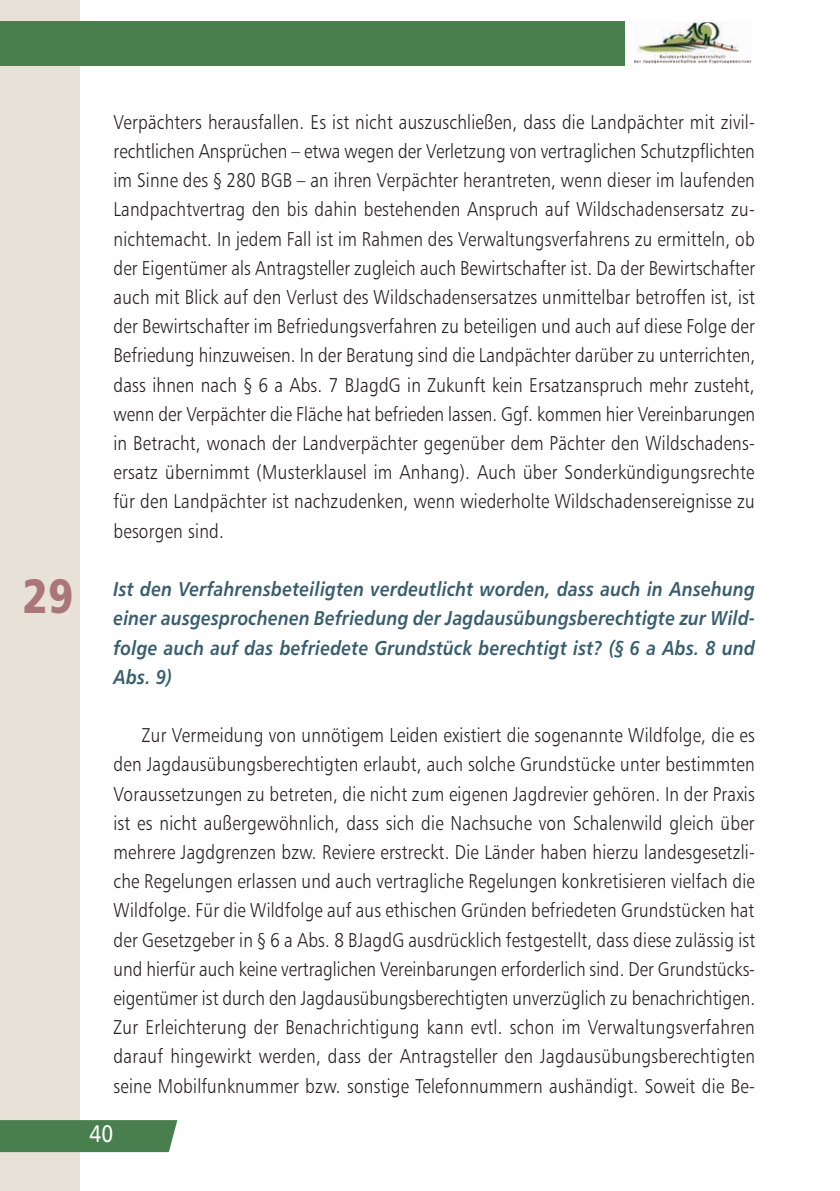
<style>
.page{position:relative;width:840px;height:1191px;background:#fff}
.page>*{position:absolute;margin:0;border:0;box-sizing:border-box;transform-origin:0 0}
.Text{font:48px "Humanist 777 BT Black B";color:#ab7678;scale:.86 1}
.Text-2{font:24px "Humanist 777 BT Roman B";color:#fff;scale:.86 1}
.Text-3{font:20px/29.2px "Humanist 777 BT Light B";letter-spacing:.015em;color:#231f20;text-align:justify;scale:.86 1}
.Text-4{font:20px/29.2px "Humanist 777 BT Bold Italic B";letter-spacing:.015em;color:#375d6e;text-align:justify;scale:.86 1}
</style>
<div class="page">
<div style="left:0;top:0;width:79px;height:1191px;background:#e7e1d7"></div>
<img style="left:634px;top:22px;width:117px;height:41px">
<div style="left:0;top:21px;width:624px;height:44px;background:#497f4f"></div>
<div style="left:0;top:1120px;width:177px;height:32px;background:#497f4f"></div>
<p class="Text" style="left:22px;top:565px;width:61px">29</p>
<p class="Text-3" style="left:113px;top:107px;width:747px">Verpächters herausfallen. Es ist nicht auszuschließen, dass die Landpächter mit zivil&shy;rechtlichen Ansprüchen – etwa wegen der Verletzung von vertraglichen Schutzpflichten im Sinne des § 280 BGB – an ihren Verpächter herantreten, wenn dieser im laufenden Landpachtvertrag den bis dahin bestehenden Anspruch auf Wildschadensersatz zu&shy;nichtemacht. In jedem Fall ist im Rahmen des Verwaltungsverfahrens zu ermitteln, ob der Eigentümer als Antragsteller zugleich auch Bewirtschafter ist. Da der Bewirtschafter auch mit Blick auf den Verlust des Wildschadensersatzes unmittelbar betroffen ist, ist der Bewirtschafter im Befriedungsverfahren zu beteiligen und auch auf diese Folge der Befriedung hinzuweisen. In der Beratung sind die Landpächter darüber zu unterrichten, dass ihnen nach § 6 a Abs. 7 BJagdG in Zukunft kein Ersatzanspruch mehr zusteht, wenn der Verpächter die Fläche hat befrieden lassen. Ggf. kommen hier Vereinbarungen in Betracht, wonach der Landverpächter gegenüber dem Pächter den Wildschadens&shy;ersatz übernimmt (Musterklausel im Anhang). Auch über Sonderkündigungsrechte für den Landpächter ist nachzudenken, wenn wiederholte Wildschadensereignisse zu besorgen sind.</p>
<p class="Text-4" style="left:113px;top:574px;width:747px">Ist den Verfahrensbeteiligten verdeutlicht worden, dass auch in Ansehung einer ausgesprochenen Befriedung der Jagdausübungsberechtigte zur Wild&shy;folge auch auf das befriedete Grundstück berechtigt ist? (§ 6 a Abs. 8 und Abs. 9)</p>
<p class="Text-3" style="left:113px;top:720px;width:747px;text-indent:28px">Zur Vermeidung von unnötigem Leiden existiert die sogenannte Wildfolge, die es den Jagdausübungsberechtigten erlaubt, auch solche Grundstücke unter bestimmten Voraussetzungen zu betreten, die nicht zum eigenen Jagdrevier gehören. In der Praxis ist es nicht außergewöhnlich, dass sich die Nachsuche von Schalenwild gleich über mehrere Jagdgrenzen bzw. Reviere erstreckt. Die Länder haben hierzu landesgesetzli&shy;che Regelungen erlassen und auch vertragliche Regelungen konkretisieren vielfach die Wildfolge. Für die Wildfolge auf aus ethischen Gründen befriedeten Grundstücken hat der Gesetzgeber in § 6 a Abs. 8 BJagdG ausdrücklich festgestellt, dass diese zulässig ist und hierfür auch keine vertraglichen Vereinbarungen erforderlich sind. Der Grundstücks&shy;eigentümer ist durch den Jagdausübungsberechtigten unverzüglich zu benachrichtigen.<br>Zur Erleichterung der Benachrichtigung kann evtl. schon im Verwaltungsverfahren darauf hingewirkt werden, dass der Antragsteller den Jagdausübungsberechtigten seine Mobilfunknummer bzw. sonstige Telefonnummern aushändigt. Soweit die Be-</p>
<p class="Text-2" style="left:89px;top:1119px;width:29px">40</p>
</div>
